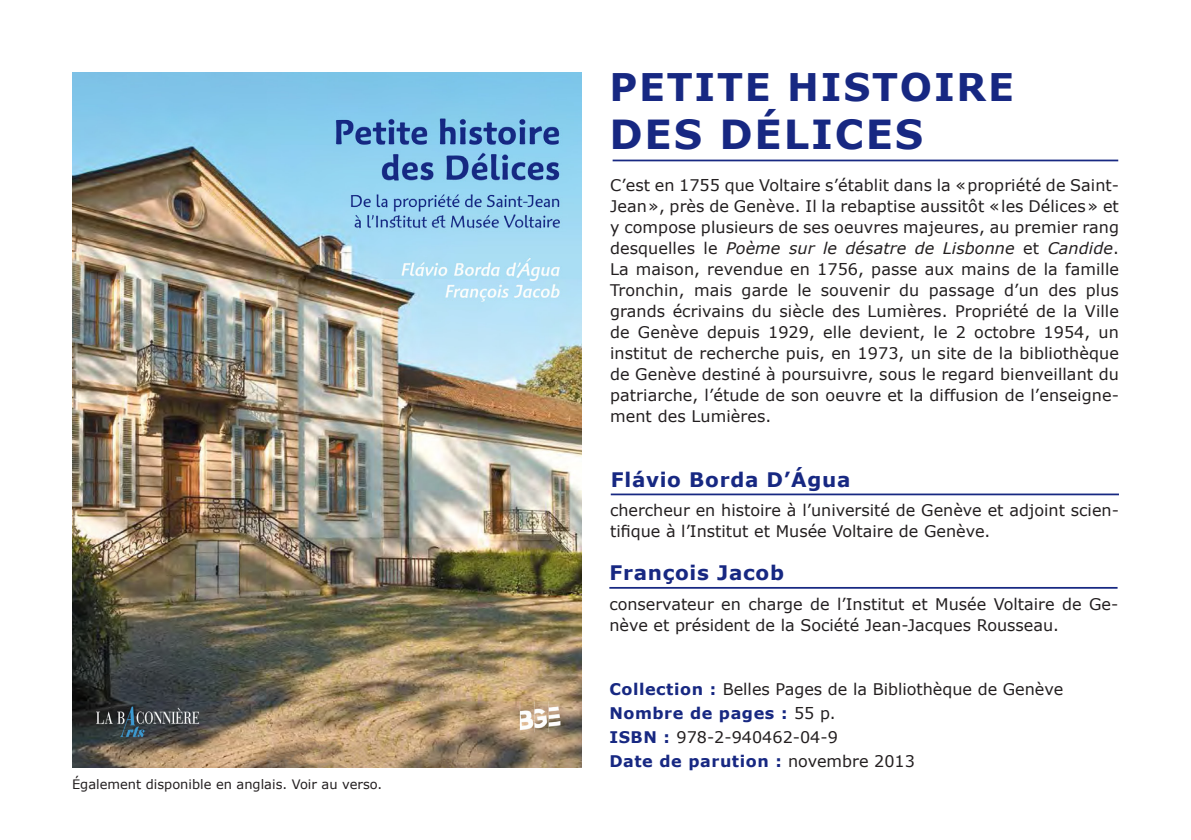
<style>
.page{position:relative;width:1191px;height:840px;background:#fff}
.page>*{position:absolute;margin:0;border:0;box-sizing:border-box;transform-origin:0 0}
.t1{font:700 40px "Verdana";letter-spacing:.045em;color:#172882}
.t2{font:700 38px "Verdana";letter-spacing:.045em;color:#172882}
.t3{font:700 20px "Verdana";letter-spacing:.035em;color:#172882}
.t4{font:16px/21px "Verdana";color:#231f20}
.t5{font:700 16px "Verdana";letter-spacing:.035em;color:#172882}
.t6{font:13px "Verdana";color:#231f20}
.s1{font-style:italic}
.s2{font-weight:700;color:#172882}
.s3{font-weight:400;color:#231f20}
</style>
<div class="page">
<img style="left:72px;top:72px;width:509px;height:695px">
<hr style="left:609px;top:586px;width:508px;height:2px;background:#172882">
<hr style="left:611px;top:493px;width:508px;height:2px;background:#172882">
<hr style="left:612px;top:159px;width:506px;height:2px;background:#172882">
<p class="t6" style="left:72px;top:774px;width:312px">Également disponible en anglais. Voir au verso.</p>
<p class="t2" style="left:609px;top:60px;width:406px">PETITE HISTOIRE</p>
<p class="t1" style="left:609px;top:106px;width:315px">DES DÉLICES</p>
<p class="t4" style="left:610px;top:174px;width:510px;text-align:justify">C’est en 1755 que Voltaire s’établit dans la «propriété de Saint-Jean», près de Genève. Il la rebaptise aussitôt «les Délices» et y compose plusieurs de ses oeuvres majeures, au premier rang desquelles le <span class="s1">Poème sur le désatre de Lisbonne</span> et <span class="s1">Candide</span>.<br>La maison, revendue en 1756, passe aux mains de la famille Tronchin, mais garde le souvenir du passage d’un des plus grands écrivains du siècle des Lumières. Propriété de la Ville de Genève depuis 1929, elle devient, le 2 octobre 1954, un institut de recherche puis, en 1973, un site de la bibliothèque de Genève destiné à poursuivre, sous le regard bienveillant du patriarche, l’étude de son oeuvre et la diffusion de l’enseigne&shy;ment des Lumières.</p>
<p class="t3" style="left:611px;top:465px;width:241px">Flávio Borda D’Água</p>
<p class="t4" style="left:610px;top:499px;width:510px">chercheur en histoire à l’université de Genève et adjoint scien&shy;tifique à l’Institut et Musée Voltaire de Genève.</p>
<p class="t3" style="left:609px;top:558px;width:176px">François Jacob</p>
<p class="t4" style="left:609px;top:592px;width:510px">conservateur en charge de l’Institut et Musée Voltaire de Ge&shy;nève et président de la Société Jean-Jacques Rousseau.</p>
<p class="t4" style="left:609px;top:678px;width:455px"><span class="s2">Collection :</span> Belles Pages de la Bibliothèque de Genève</p>
<p class="t5" style="left:609px;top:701px;width:228px">Nombre de pages : <span class="s3">55 p.</span></p>
<p class="t4" style="left:609px;top:726px;width:230px"><span class="s2">ISBN :</span> 978-2-940462-04-9</p>
<p class="t5" style="left:609px;top:749px;width:307px">Date de parution : <span class="s3">novembre 2013</span></p>
</div>
